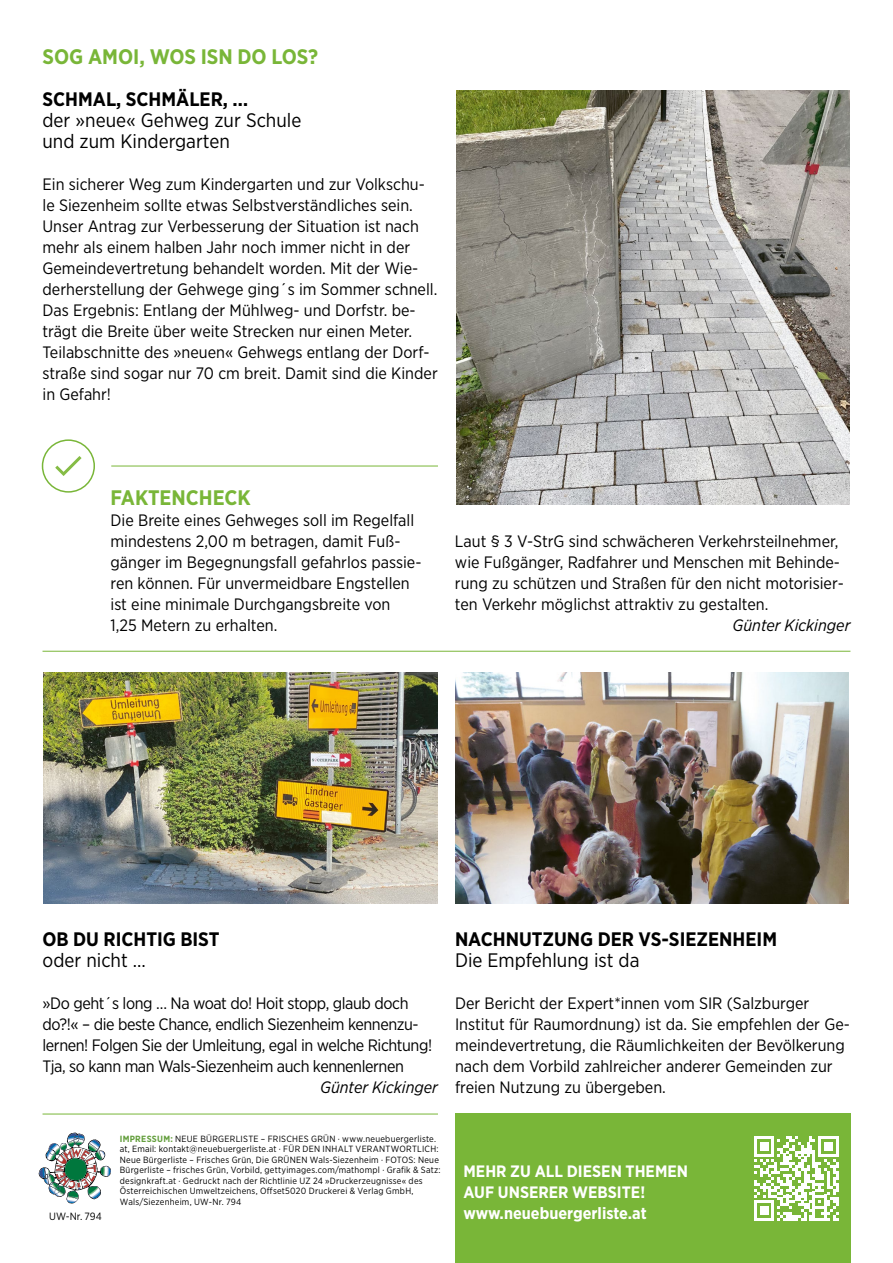
<style>
.page{position:relative;width:893px;height:1263px;background:#fff}
.page>*{position:absolute;margin:0;border:0;box-sizing:border-box;transform-origin:0 0}
.t1{font:700 21px "Gotham Narrow";color:#79b638}
.t2{font:19.5px/21px "Gotham Narrow";color:#000}
.t3{font:700 19.5px "Gotham Narrow";color:#000}
.t4{font:16.5px/21px "Gotham Narrow";color:#000}
.t5{font:16.5px/21px "Gotham Narrow";letter-spacing:-.025em;color:#000}
.t6{font:700 16.5px/21px "Gotham Narrow";color:#fff}
.t7{font:italic 16.5px "Gotham Narrow";color:#000}
.t8{font:10.5px "Gotham Narrow";color:#000}
.t9{font:9px/10.5px "Gotham Narrow";letter-spacing:.025em;color:#000}
.s1{font-weight:700;color:#639e3c}
</style>
<div class="page">
<div style="left:455px;top:1114px;width:395px;height:149px;background:#79b638"></div>
<img style="left:456px;top:90px;width:394px;height:415px">
<hr style="left:43px;top:651px;width:807px;height:1px;background:#79b638">
<hr style="left:43px;top:1114px;width:395px;height:1px;background:#79b638">
<hr style="left:111px;top:466px;width:327px;height:1px;background:#79b638">
<div style="left:42px;top:439px;width:53px;height:54px;border:2px solid #79b638;border-radius:50%"></div>
<img style="left:43px;top:673px;width:394px;height:231px">
<img style="left:455px;top:673px;width:394px;height:231px">
<svg style="left:754px;top:1136px;width:85px;height:85px"></svg>
<img style="left:39px;top:1132px;width:72px;height:71px">
<img style="left:68px;top:1137px;width:16px;height:5px">
<svg style="left:55px;top:456px;width:27px;height:20px"></svg>
<p class="t1" style="left:43px;top:43px;width:277px">SOG AMOI, WOS ISN DO LOS?</p>
<p class="t3" style="left:43px;top:86px;width:207px">SCHMAL, SCHMÄLER, …</p>
<p class="t2" style="left:43px;top:109px;width:260px">der »neue« Gehweg zur Schule und zum Kindergarten</p>
<p class="t4" style="left:43px;top:173px;width:397px">Ein sicherer Weg zum Kindergarten und zur Volkschu&shy;le Siezenheim sollte etwas Selbstverständliches sein.<br>Unser Antrag zur Verbesserung der Situation ist nach mehr als einem halben Jahr noch immer nicht in der Gemeindevertretung behandelt worden. Mit der Wie&shy;derherstellung der Gehwege ging´s im Sommer schnell.<br>Das Ergebnis: Entlang der Mühlweg- und Dorfstr. be&shy;trägt die Breite über weite Strecken nur einen Meter.<br>Teilabschnitte des »neuen« Gehwegs entlang der Dorf&shy;straße sind sogar nur 70 cm breit. Damit sind die Kinder in Gefahr!</p>
<p class="t1" style="left:111px;top:484px;width:142px">FAKTENCHECK</p>
<p class="t4" style="left:111px;top:509px;width:312px">Die Breite eines Gehweges soll im Regelfall mindestens 2,00 m betragen, damit Fuß&shy;gänger im Begegnungsfall gefahrlos passie&shy;ren können. Für unvermeidbare Engstellen ist eine minimale Durchgangsbreite von<br>1,25 Metern zu erhalten.</p>
<p class="t4" style="left:455px;top:530px;width:390px">Laut § 3 V-StrG sind schwächeren Verkehrsteilnehmer, wie Fußgänger, Radfahrer und Menschen mit Behinde&shy;rung zu schützen und Straßen für den nicht motorisier&shy;ten Verkehr möglichst attraktiv zu gestalten.</p>
<p class="t7" style="left:732px;top:615px;width:119px">Günter Kickinger</p>
<p class="t3" style="left:43px;top:926px;width:178px">OB DU RICHTIG BIST</p>
<p class="t2" style="left:43px;top:949px;width:105px">oder nicht …</p>
<p class="t5" style="left:43px;top:992px;width:391px">»Do geht´s long … Na woat do! Hoit stopp, glaub doch do?!« – die beste Chance, endlich Siezenheim kennenzu&shy;lernen! Folgen Sie der Umleitung, egal in welche Richtung!<br>Tja, so kann man Wals-Siezenheim auch kennenlernen</p>
<p class="t7" style="left:320px;top:1077px;width:119px">Günter Kickinger</p>
<p class="t3" style="left:455px;top:926px;width:324px">NACHNUTZUNG DER VS-SIEZENHEIM</p>
<p class="t2" style="left:455px;top:949px;width:186px">Die Empfehlung ist da</p>
<p class="t4" style="left:455px;top:992px;width:396px">Der Bericht der Expert*innen vom SIR (Salzburger Institut für Raumordnung) ist da. Sie empfehlen der Ge&shy;meindevertretung, die Räumlichkeiten der Bevölkerung nach dem Vorbild zahlreicher anderer Gemeinden zur freien Nutzung zu übergeben.</p>
<p class="t8" style="left:49px;top:1210px;width:54px">UW-Nr. 794</p>
<p class="t9" style="left:120px;top:1133px;width:322px"><span class="s1">IMPRESSUM:</span> NEUE BÜRGERLISTE – FRISCHES GRÜN · www.neuebuergerliste. at, Email: kontakt@neuebuergerliste.at · FÜR DEN INHALT VERANTWORTLICH:<br>Neue Bürgerliste – Frisches Grün, Die GRÜNEN Wals-Siezenheim · FOTOS: Neue Bürgerliste – frisches Grün, Vorbild, gettyimages.com/mathompl · Grafik &amp; Satz: designkraft.at · Gedruckt nach der Richtlinie UZ 24 »Druckerzeugnisse« des Österreichischen Umweltzeichens, Offset5020 Druckerei &amp; Verlag GmbH, Wals/Siezenheim, UW-Nr. 794</p>
<p class="t6" style="left:463px;top:1160px;width:226px">MEHR ZU ALL DIESEN THEMEN<br>AUF UNSERER WEBSITE! www.neuebuergerliste.at</p>
</div>
